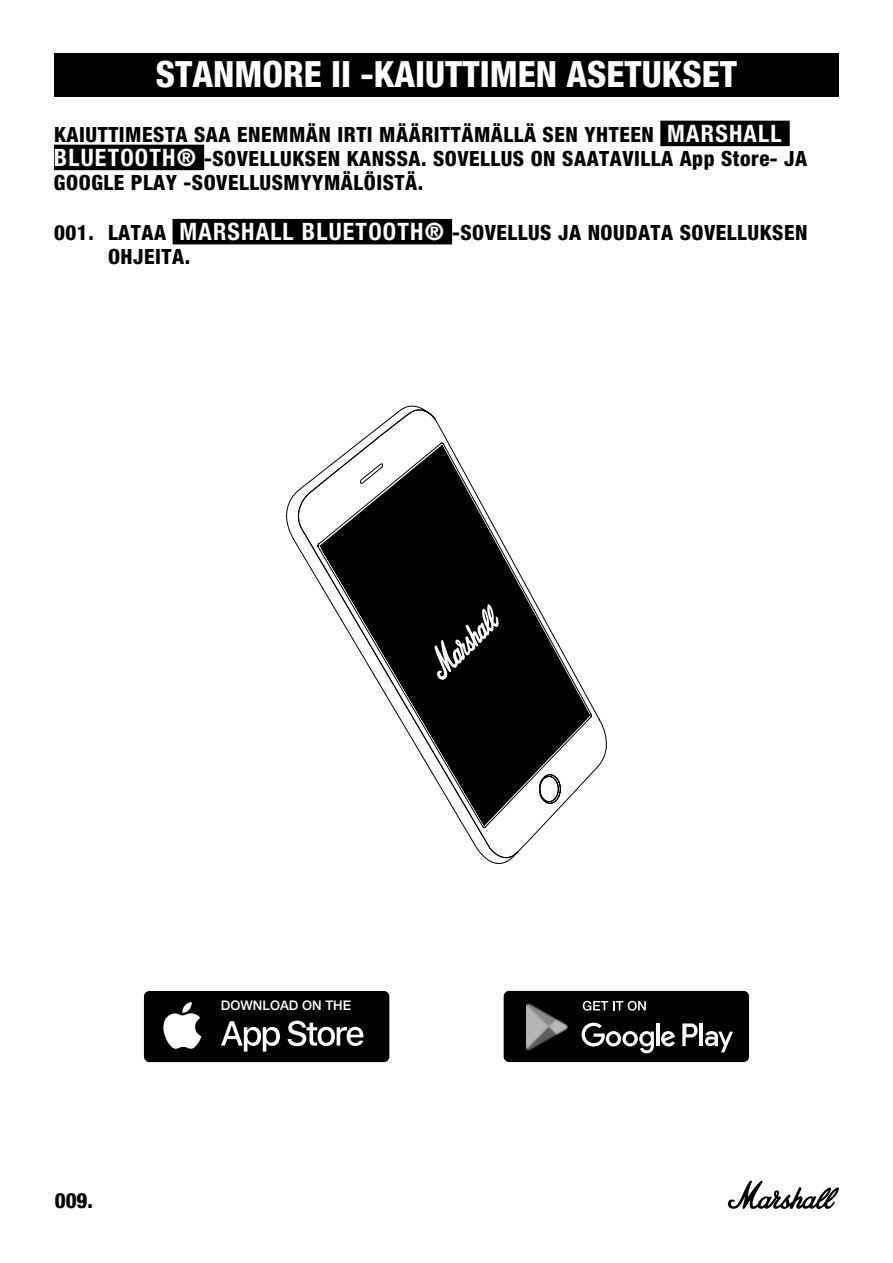
<style>
.page{position:relative;width:893px;height:1263px;background:#fff}
.page>*{position:absolute;margin:0;border:0;box-sizing:border-box;transform-origin:0 0}
.t1{font:800 condensed 36px "Helvetica Neue LT Com";color:#fff}
.t2{font:800 condensed 21px/24px "Helvetica Neue LT Std";letter-spacing:.025em;color:#000}
.t3{font:500 13.2px "Helvetica Neue";color:#fff}
.s1{font-weight:700;font-size:24px;color:#fff}
</style>
<div class="page">
<svg style="left:727px;top:1180px;width:112px;height:29px"></svg>
<div style="left:54px;top:53px;width:785px;height:44px;background:#000"></div>
<div style="left:660px;top:121px;width:130px;height:25px;background:#000"></div>
<div style="left:54px;top:145px;width:150px;height:25px;background:#000"></div>
<div style="left:173px;top:219px;width:279px;height:25px;background:#000"></div>
<div style="left:504px;top:991px;width:245px;height:71px;background:#000;border-radius:5px"></div>
<svg style="left:682px;top:1023px;width:16px;height:23px"></svg>
<hr style="left:699px;top:1023px;width:4px;height:23px;background:#fff">
<svg style="left:705px;top:1031px;width:28px;height:21px"></svg>
<svg style="left:661px;top:1031px;width:14px;height:15px"></svg>
<hr style="left:656px;top:1023px;width:4px;height:23px;background:#fff">
<svg style="left:582px;top:1023px;width:72px;height:30px"></svg>
<img style="left:526px;top:1003px;width:42px;height:48px">
<svg style="left:583px;top:1001px;width:63px;height:10px"></svg>
<div style="left:144px;top:991px;width:245px;height:71px;background:#000;border-radius:5px"></div>
<svg style="left:221px;top:1020px;width:142px;height:31px"></svg>
<svg style="left:163px;top:1002px;width:38px;height:47px"></svg>
<svg style="left:561px;top:648px;width:29px;height:159px"></svg>
<svg style="left:297px;top:405px;width:264px;height:459px"></svg>
<svg style="left:434px;top:604px;width:65px;height:76px;background:#333"></svg>
<h1 class="t1" style="left:156px;top:52px;width:583px">STANMORE II -KAIUTTIMEN ASETUKSET</h1>
<p class="t2" style="left:54px;top:122px;width:755px">KAIUTTIMESTA SAA ENEMMÄN IRTI MÄÄRITTÄMÄLLÄ SEN YHTEEN <span class="s1">MARSHALL<br>BLUETOOTH®</span> -SOVELLUKSEN KANSSA. SOVELLUS ON SAATAVILLA App Store- JA<br>GOOGLE PLAY -SOVELLUSMYYMÄLÖISTÄ.</p>
<p class="t2" style="left:108px;top:220px;width:701px;text-indent:-54px">001. LATAA <span class="s1">MARSHALL BLUETOOTH®</span> -SOVELLUS JA NOUDATA SOVELLUKSEN<br>OHJEITA.</p>
<p class="t2" style="left:55px;top:1188px;width:40px">009.</p>
<p class="t3" style="left:221px;top:995px;width:132px">DOWNLOAD ON THE</p>
</div>
